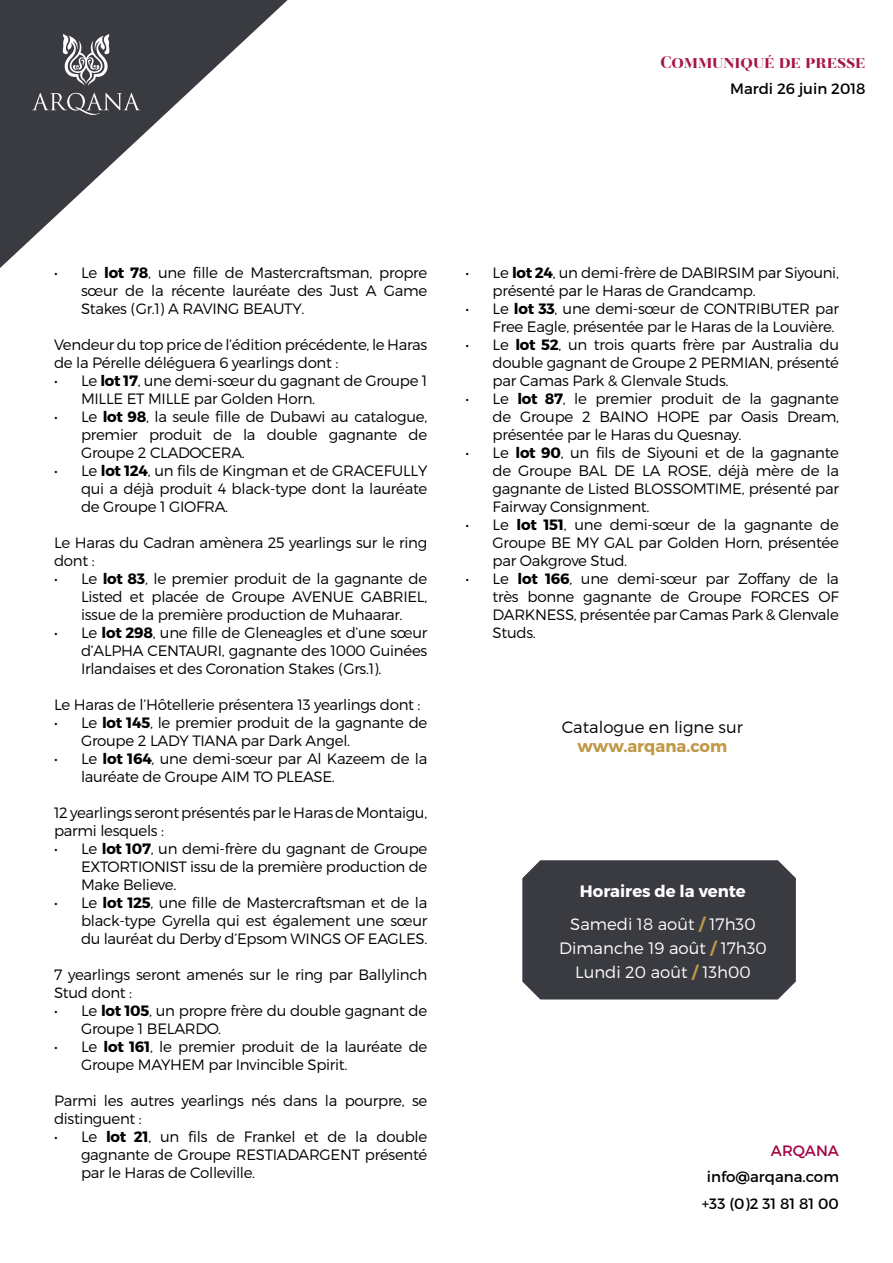
<style>
.page{position:relative;width:893px;height:1263px;background:#fff}
.page>*{position:absolute;margin:0;border:0;box-sizing:border-box;transform-origin:0 0}
.t1{font:900 18px "Revista";color:#a61548}
.t2{font:300 16.5px/24px "Montserrat";color:#fff;text-align:center}
.t3{font:700 16.5px/33px "Montserrat";color:#fff;text-align:center}
.t4{font:300 16.5px "Montserrat";color:#000}
.t5{font:700 16.5px "Montserrat";color:#c09949}
.t6{font:300 15px/18px "Montserrat";letter-spacing:-.02em;color:#000;text-align:justify}
.t7{font:15px/26.5px "Montserrat";color:#020203;text-align:center}
.t8{font:15px "Montserrat";color:#000}
.t9{font:15px "Montserrat";color:#a40344}
.s1{font-weight:700}
.s2{font-weight:300}
.s3{color:#c09949}
.s4{font-weight:700;color:#c09949}
</style>
<div class="page">
<svg style="left:0;top:0;width:288px;height:268px"></svg>
<svg style="left:63px;top:34px;width:46px;height:52px"></svg>
<svg style="left:32px;top:93px;width:108px;height:22px"></svg>
<div style="left:522px;top:860px;width:274px;height:139px;background:#393b41"></div>
<p class="t1" style="left:660px;top:52px;width:207px">Communiqué de presse</p>
<p class="t8" style="left:730px;top:79px;width:137px">Mardi 26 juin 2018</p>
<p class="t6" style="left:81px;top:264px;width:348px;text-indent:-27px">• Le <span class="s1">lot 78</span>, une fille de Mastercraftsman, propre sœur de la récente lauréate des Just A Game Stakes (Gr.1) A RAVING BEAUTY.</p>
<p class="t6" style="left:54px;top:336px;width:375px">Vendeur du top price de l’édition précédente, le Haras de la Pérelle déléguera 6 yearlings dont :</p>
<p class="t6" style="left:81px;top:372px;width:348px;text-indent:-27px">• Le <span class="s1">lot 17</span>, une demi-sœur du gagnant de Groupe 1<br>MILLE ET MILLE par Golden Horn.</p>
<p class="t6" style="left:81px;top:408px;width:348px;text-indent:-27px">• Le <span class="s1">lot 98</span>, la seule fille de Dubawi au catalogue, premier produit de la double gagnante de Groupe 2 CLADOCERA.</p>
<p class="t6" style="left:81px;top:462px;width:348px;text-indent:-27px">• Le <span class="s1">lot 124</span>, un fils de Kingman et de GRACEFULLY qui a déjà produit 4 black-type dont la lauréate de Groupe 1 GIOFRA.</p>
<p class="t6" style="left:54px;top:534px;width:375px">Le Haras du Cadran amènera 25 yearlings sur le ring dont :</p>
<p class="t6" style="left:81px;top:570px;width:348px;text-indent:-27px">• Le <span class="s1">lot 83</span>, le premier produit de la gagnante de Listed et placée de Groupe AVENUE GABRIEL, issue de la première production de Muhaarar.</p>
<p class="t6" style="left:81px;top:624px;width:348px;text-indent:-27px">• Le <span class="s1">lot 298</span>, une fille de Gleneagles et d’une sœur d’ALPHA CENTAURI, gagnante des 1000 Guinées Irlandaises et des Coronation Stakes (Grs.1).</p>
<p class="t6" style="left:54px;top:696px;width:368px">Le Haras de l’Hôtellerie présentera 13 yearlings dont :</p>
<p class="t6" style="left:81px;top:714px;width:348px;text-indent:-27px">• Le <span class="s1">lot 145</span>, le premier produit de la gagnante de<br>Groupe 2 LADY TIANA par Dark Angel.</p>
<p class="t6" style="left:81px;top:750px;width:348px;text-indent:-27px">• Le <span class="s1">lot 164</span>, une demi-sœur par Al Kazeem de la lauréate de Groupe AIM TO PLEASE.</p>
<p class="t6" style="left:54px;top:804px;width:375px">12 yearlings seront présentés par le Haras de Montaigu, parmi lesquels :</p>
<p class="t6" style="left:81px;top:840px;width:348px;text-indent:-27px">• Le <span class="s1">lot 107</span>, un demi-frère du gagnant de Groupe EXTORTIONIST issu de la première production de Make Believe.</p>
<p class="t6" style="left:81px;top:894px;width:348px;text-indent:-27px">• Le <span class="s1">lot 125</span>, une fille de Mastercraftsman et de la black-type Gyrella qui est également une sœur du lauréat du Derby d’Epsom WINGS OF EAGLES.</p>
<p class="t6" style="left:54px;top:966px;width:375px">7 yearlings seront amenés sur le ring par Ballylinch<br>Stud dont :</p>
<p class="t6" style="left:81px;top:1002px;width:348px;text-indent:-27px">• Le <span class="s1">lot 105</span>, un propre frère du double gagnant de<br>Groupe 1 BELARDO.</p>
<p class="t6" style="left:81px;top:1038px;width:348px;text-indent:-27px">• Le <span class="s1">lot 161</span>, le premier produit de la lauréate de<br>Groupe MAYHEM par Invincible Spirit.</p>
<p class="t6" style="left:54px;top:1092px;width:375px">Parmi les autres yearlings nés dans la pourpre, se distinguent :</p>
<p class="t6" style="left:81px;top:1128px;width:348px;text-indent:-27px">• Le <span class="s1">lot 21</span>, un fils de Frankel et de la double gagnante de Groupe RESTIADARGENT présenté par le Haras de Colleville.</p>
<p class="t6" style="left:493px;top:264px;width:348px;text-indent:-27px">• Le <span class="s1">lot 24</span>, un demi-frère de DABIRSIM par Siyouni, présenté par le Haras de Grandcamp.</p>
<p class="t6" style="left:466px;top:300px;width:375px;text-align:right">• Le <span class="s1">lot 33</span>, une demi-sœur de CONTRIBUTER par<br>Free Eagle, présentée par le Haras de la Louvière.</p>
<p class="t6" style="left:493px;top:336px;width:348px;text-indent:-27px">• Le <span class="s1">lot 52</span>, un trois quarts frère par Australia du double gagnant de Groupe 2 PERMIAN, présenté par Camas Park &amp; Glenvale Studs.</p>
<p class="t6" style="left:493px;top:390px;width:348px;text-indent:-27px">• Le <span class="s1">lot 87</span>, le premier produit de la gagnante de Groupe 2 BAINO HOPE par Oasis Dream, présentée par le Haras du Quesnay.</p>
<p class="t6" style="left:493px;top:444px;width:348px;text-indent:-27px">• Le <span class="s1">lot 90</span>, un fils de Siyouni et de la gagnante de Groupe BAL DE LA ROSE, déjà mère de la gagnante de Listed BLOSSOMTIME, présenté par Fairway Consignment.</p>
<p class="t6" style="left:493px;top:516px;width:348px;text-indent:-27px">• Le <span class="s1">lot 151</span>, une demi-sœur de la gagnante de Groupe BE MY GAL par Golden Horn, présentée par Oakgrove Stud.</p>
<p class="t6" style="left:493px;top:570px;width:348px;text-indent:-27px">• Le <span class="s1">lot 166</span>, une demi-sœur par Zoffany de la très bonne gagnante de Groupe FORCES OF DARKNESS, présentée par Camas Park &amp; Glenvale Studs.</p>
<p class="t4" style="left:562px;top:717px;width:183px">Catalogue en ligne sur</p>
<p class="t5" style="left:577px;top:736px;width:151px">www.arqana.com</p>
<p class="t3" style="left:570px;top:875px;width:187px">Horaires de la vente<br><span class="s2">Samedi 18 août</span> <span class="s3">/</span> <span class="s2">17h30</span></p>
<p class="t2" style="left:559px;top:936px;width:209px">Dimanche 19 août <span class="s4">/</span> 17h30<br>Lundi 20 août <span class="s4">/</span> 13h00</p>
<p class="t9" style="left:771px;top:1141px;width:70px">ARQANA</p>
<p class="t7" style="left:702px;top:1164px;width:139px">info@arqana.com +33 (0)2 31 81 81 00</p>
</div>
